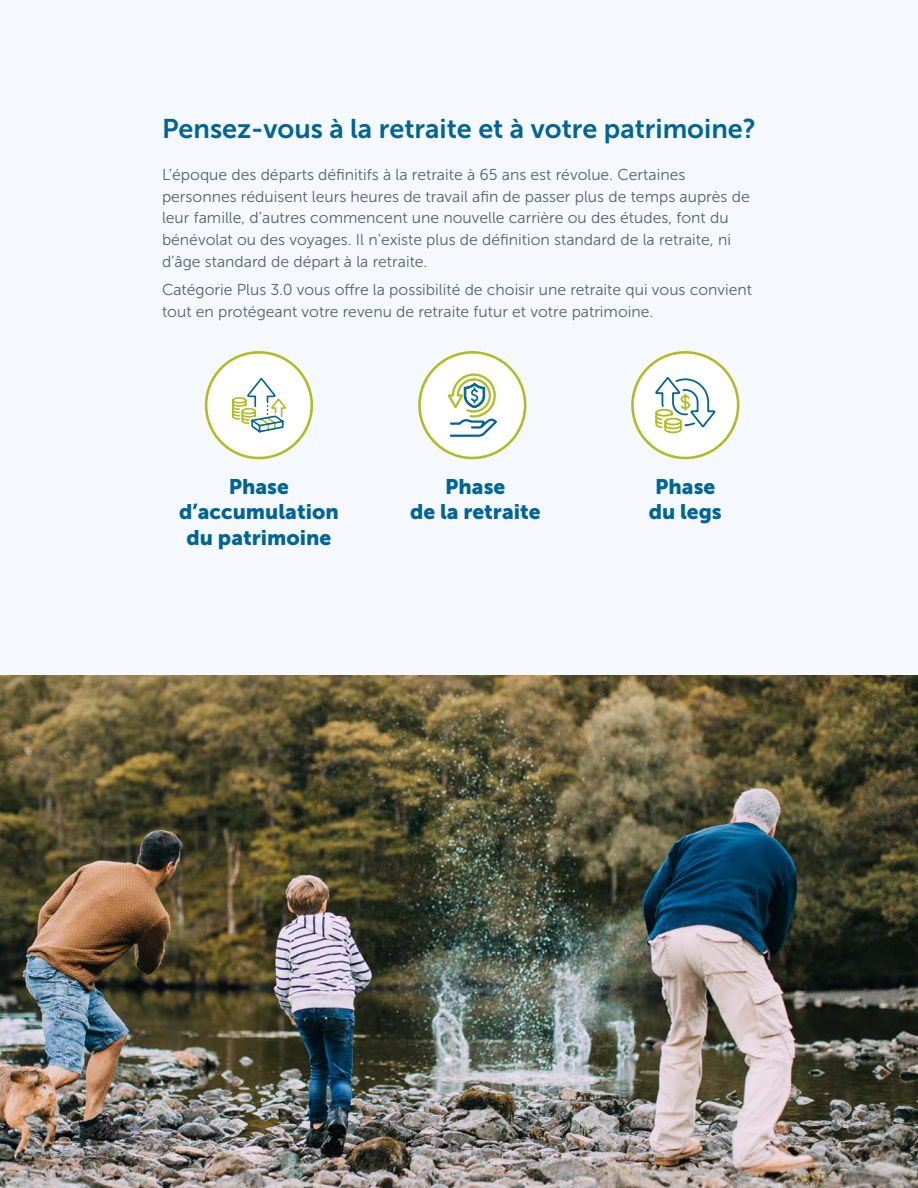
<style>
.page{position:relative;width:918px;height:1188px;background:#fff}
.page>*{position:absolute;margin:0;border:0;box-sizing:border-box;transform-origin:0 0}
.CP3-inside_header{font:27px "Museo Sans 700";color:#006594}
.Phases_copy{font:21px/25.2px "Museo Sans 900";color:#006594;text-align:center}
.EL_Body_Copy{font:15.75px/21.8px "Museo Sans 300";color:#5a6166}
</style>
<div class="page">
<div style="left:0;top:0;width:918px;height:675px;background:#f5f9fd"></div>
<div style="left:632px;top:352px;width:106px;height:106px;background:#fff;border-radius:50%"></div>
<div style="left:631px;top:351px;width:108px;height:108px;border:3px solid #afbc22;border-radius:50%"></div>
<svg style="left:655px;top:377px;width:61px;height:57px"></svg>
<div style="left:206px;top:352px;width:106px;height:106px;background:#fff;border-radius:50%"></div>
<div style="left:205px;top:351px;width:108px;height:108px;border:3px solid #afbc22;border-radius:50%"></div>
<svg style="left:232px;top:378px;width:54px;height:55px"></svg>
<div style="left:420px;top:352px;width:105px;height:106px;background:#fff;border-radius:50%"></div>
<div style="left:418px;top:351px;width:108px;height:108px;border:3px solid #afbc22;border-radius:50%"></div>
<svg style="left:447px;top:373px;width:50px;height:64px"></svg>
<img style="left:0;top:675px;width:918px;height:513px">
<h2 class="CP3-inside_header" style="left:162px;top:114px;width:596px">Pensez-vous à la retraite et à votre patrimoine?</h2>
<p class="EL_Body_Copy" style="left:162px;top:164px;width:589px">L’époque des départs définitifs à la retraite à 65 ans est révolue. Certaines personnes réduisent leurs heures de travail afin de passer plus de temps auprès de leur famille, d’autres commencent une nouvelle carrière ou des études, font du bénévolat ou des voyages. Il n’existe plus de définition standard de la retraite, ni d’âge standard de départ à la retraite.</p>
<p class="EL_Body_Copy" style="left:162px;top:279px;width:592px">Catégorie Plus 3.0 vous offre la possibilité de choisir une retraite qui vous convient tout en protégeant votre revenu de retraite futur et votre patrimoine.</p>
<p class="Phases_copy" style="left:179px;top:474px;width:161px">Phase d’accumulation du patrimoine</p>
<p class="Phases_copy" style="left:410px;top:474px;width:132px">Phase<br>de la retraite</p>
<p class="Phases_copy" style="left:649px;top:474px;width:75px">Phase du legs</p>
</div>
